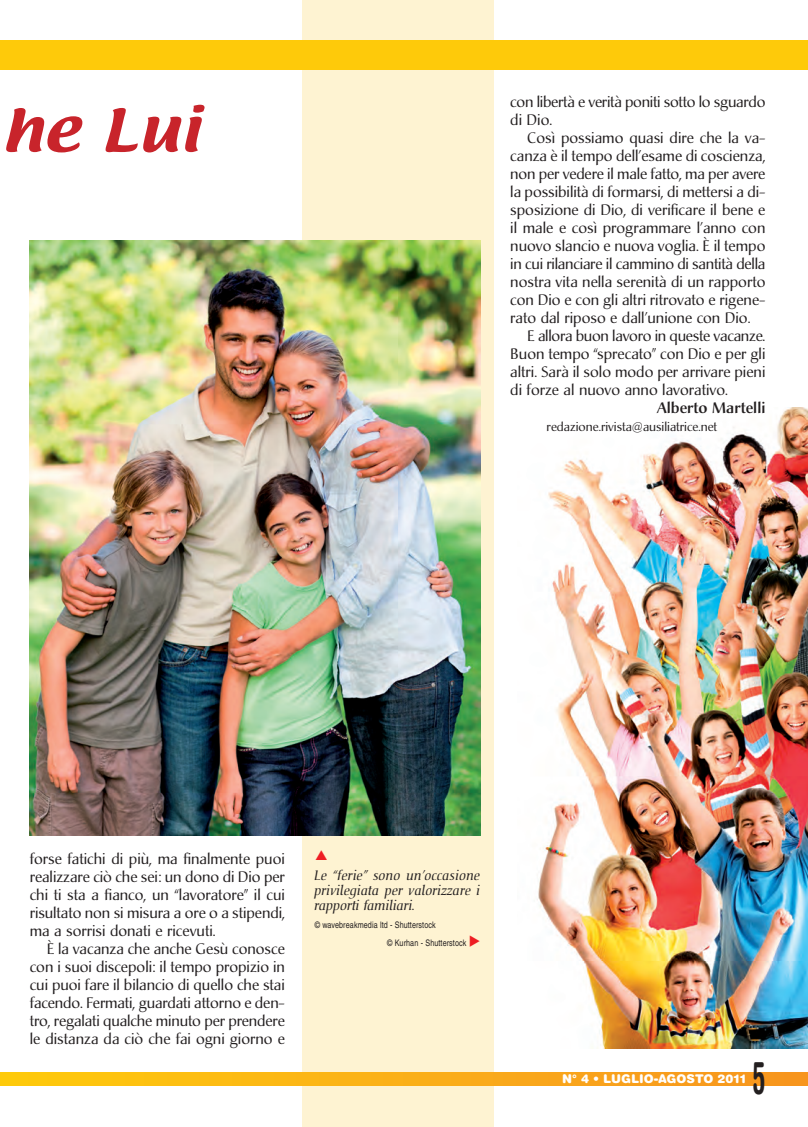
<style>
.page{position:relative;width:808px;height:1127px;background:#fff}
.page>*{position:absolute;margin:0;border:0;box-sizing:border-box;transform-origin:0 0}
.t1{font:52.2px "Textile";color:#c8242b;scale:1.2 1}
.t2{font:700 condensed 45px "Helvetica Rounded";color:#231f20;scale:.6 1}
.t3{font:15px/18px "Christiana";color:#231f20;text-align:justify}
.t4{font:500 15px "Christiana";color:#231f20}
.t5{font:italic 13.5px/15px "Christiana";letter-spacing:.01em;color:#231f20;text-align:justify}
.t6{font:12.3px "Christiana";color:#231f20}
.t7{font:900 12px "Helvetica Rounded";color:#fff}
.t8{font:condensed 9px/18px "Helvetica";letter-spacing:.01em;color:#231f20}
.s1{color:#ee1d23}
</style>
<div class="page">
<div style="left:302px;top:0;width:191px;height:1127px;background:#fef3d2"></div>
<svg style="left:1px;top:1073px;width:807px;height:12px;background:#faaf16"></svg>
<div style="left:0;top:40px;width:808px;height:30px;background:#feca0a"></div>
<svg style="left:0;top:1073px;width:1px;height:12px"></svg>
<img style="left:30px;top:240px;width:450px;height:596px">
<img style="left:537px;top:408px;width:271px;height:640px">
<h1 class="t1" style="left:1px;top:103px;width:167px">he Lui</h1>
<p class="t3" style="left:510px;top:95px;width:257px">con libertà e verità poniti sotto lo sguardo di Dio.</p>
<p class="t3" style="left:510px;top:131px;width:257px;text-indent:17px">Così possiamo quasi dire che la va&shy;canza è il tempo dell’esame di coscienza, non per vedere il male fatto, ma per avere la possibilità di formarsi, di mettersi a di&shy;sposizione di Dio, di verificare il bene e il male e così programmare l’anno con nuovo slancio e nuova voglia. È il tempo in cui rilanciare il cammino di santità della nostra vita nella serenità di un rapporto con Dio e con gli altri ritrovato e rigene&shy;rato dal riposo e dall’unione con Dio.</p>
<p class="t3" style="left:510px;top:329px;width:257px;text-indent:17px">E allora buon lavoro in queste vacanze.<br>Buon tempo “sprecato” con Dio e per gli altri. Sarà il solo modo per arrivare pieni di forze al nuovo anno lavorativo.</p>
<p class="t4" style="left:657px;top:402px;width:110px">Alberto Martelli</p>
<p class="t6" style="left:547px;top:422px;width:172px">redazione.rivista@ausiliatrice.net</p>
<p class="t3" style="left:30px;top:851px;width:257px">forse fatichi di più, ma finalmente puoi realizzare ciò che sei: un dono di Dio per chi ti sta a fianco, un “lavoratore” il cui risultato non si misura a ore o a stipendi, ma a sorrisi donati e ricevuti.</p>
<p class="t3" style="left:30px;top:941px;width:257px;text-indent:17px">È la vacanza che anche Gesù conosce con i suoi discepoli: il tempo propizio in cui puoi fare il bilancio di quello che stai facendo. Fermati, guardati attorno e den&shy;tro, regalati qualche minuto per prendere le distanza da ciò che fai ogni giorno e</p>
<p class="t5" style="left:315px;top:869px;width:167px">Le “ferie” sono un’occasione privilegiata per valorizzare i rapporti familiari.</p>
<p class="t8" style="left:387px;top:916px;width:95px;text-indent:-73px">© wavebreakmedia ltd - Shutterstock<br>© Kurhan - Shutterstock <span class="s1">◆</span></p>
<p class="t7" style="left:562px;top:1074px;width:185px">N° 4 • LUGLIO-AGOSTO 2011</p>
<h2 class="t2" style="left:752px;top:1061px;width:23px">5</h2>
</div>
